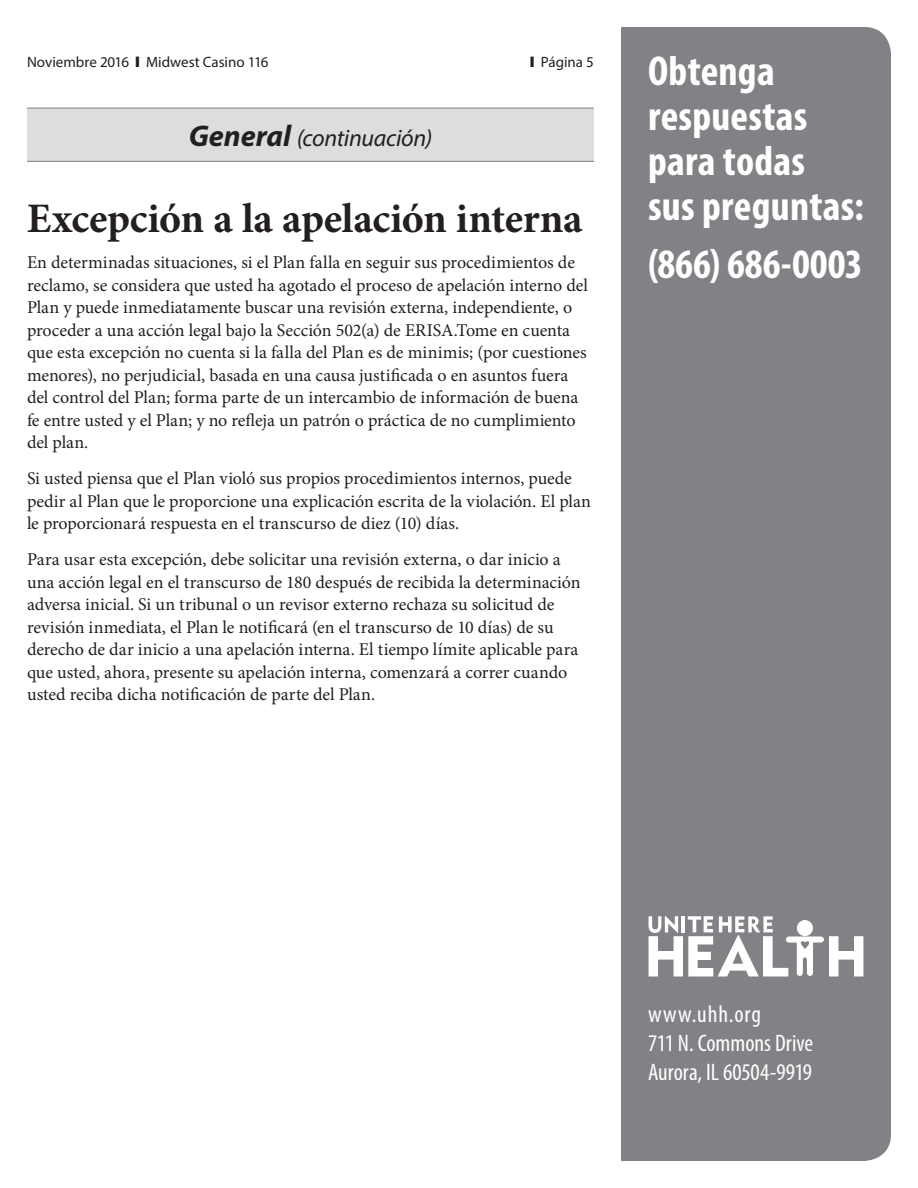
<style>
.page{position:relative;width:918px;height:1188px;background:#fff}
.page>*{position:absolute;margin:0;border:0;box-sizing:border-box;transform-origin:0 0}
.t1{font:700 condensed 42px/45px "Myriad Pro";letter-spacing:.005em;color:#fff}
.t2{font:700 42px "Minion Pro";letter-spacing:-.01em;color:#231f20}
.t3{font:condensed 24px/29.2px "Myriad Pro";color:#fff}
.t4{font:italic 24px "Myriad Pro";letter-spacing:-.01em;color:#231f20}
.t5{font:18px/22.5px "Minion Pro";letter-spacing:-.005em;color:#231f20}
.t6{font:15px "Myriad Pro";color:#231f20}
.s1{font-weight:700;font-size:30px}
</style>
<div class="page">
<div style="left:621px;top:27px;width:270px;height:1134px;background:#808285"></div>
<svg style="left:649px;top:916px;width:214px;height:60px"></svg>
<div style="left:27px;top:108px;width:567px;height:54px;background:#dcdddf"></div>
<hr style="left:27px;top:108px;width:567px;height:1px;background:#808285">
<hr style="left:27px;top:161px;width:567px;height:1px;background:#808285">
<p class="t6" style="left:27px;top:53px;width:243px">Noviembre 2016 ❙ Midwest Casino 116</p>
<p class="t6" style="left:530px;top:53px;width:65px">❙ Página 5</p>
<p class="t1" style="left:648px;top:47px;width:217px">Obtenga respuestas para todas<br>sus preguntas:</p>
<p class="t1" style="left:648px;top:241px;width:216px">(866) 686-0003</p>
<p class="t4" style="left:189px;top:123px;width:245px"><span class="s1">General</span> (continuación)</p>
<p class="t2" style="left:27px;top:189px;width:557px">Excepción a la apelación interna</p>
<p class="t5" style="left:27px;top:252px;width:562px">En determinadas situaciones, si el Plan falla en seguir sus procedimientos de reclamo, se considera que usted ha agotado el proceso de apelación interno del Plan y puede inmediatamente buscar una revisión externa, independiente, o proceder a una acción legal bajo la Sección 502(a) de ERISA.Tome en cuenta que esta excepción no cuenta si la falla del Plan es de minimis; (por cuestiones menores), no perjudicial, basada en una causa justificada o en asuntos fuera del control del Plan; forma parte de un intercambio de información de buena fe entre usted y el Plan; y no refleja un patrón o práctica de no cumplimiento del plan.</p>
<p class="t5" style="left:27px;top:468px;width:566px">Si usted piensa que el Plan violó sus propios procedimientos internos, puede pedir al Plan que le proporcione una explicación escrita de la violación. El plan le proporcionará respuesta en el transcurso de diez (10) días.</p>
<p class="t5" style="left:27px;top:549px;width:555px">Para usar esta excepción, debe solicitar una revisión externa, o dar inicio a una acción legal en el transcurso de 180 después de recibida la determinación adversa inicial. Si un tribunal o un revisor externo rechaza su solicitud de revisión inmediata, el Plan le notificará (en el transcurso de 10 días) de su derecho de dar inicio a una apelación interna. El tiempo límite aplicable para que usted, ahora, presente su apelación interna, comenzará a correr cuando usted reciba dicha notificación de parte del Plan.</p>
<p class="t3" style="left:648px;top:999px;width:167px">www.uhh.org<br>711 N. Commons Drive<br>Aurora, IL 60504-9919</p>
</div>
